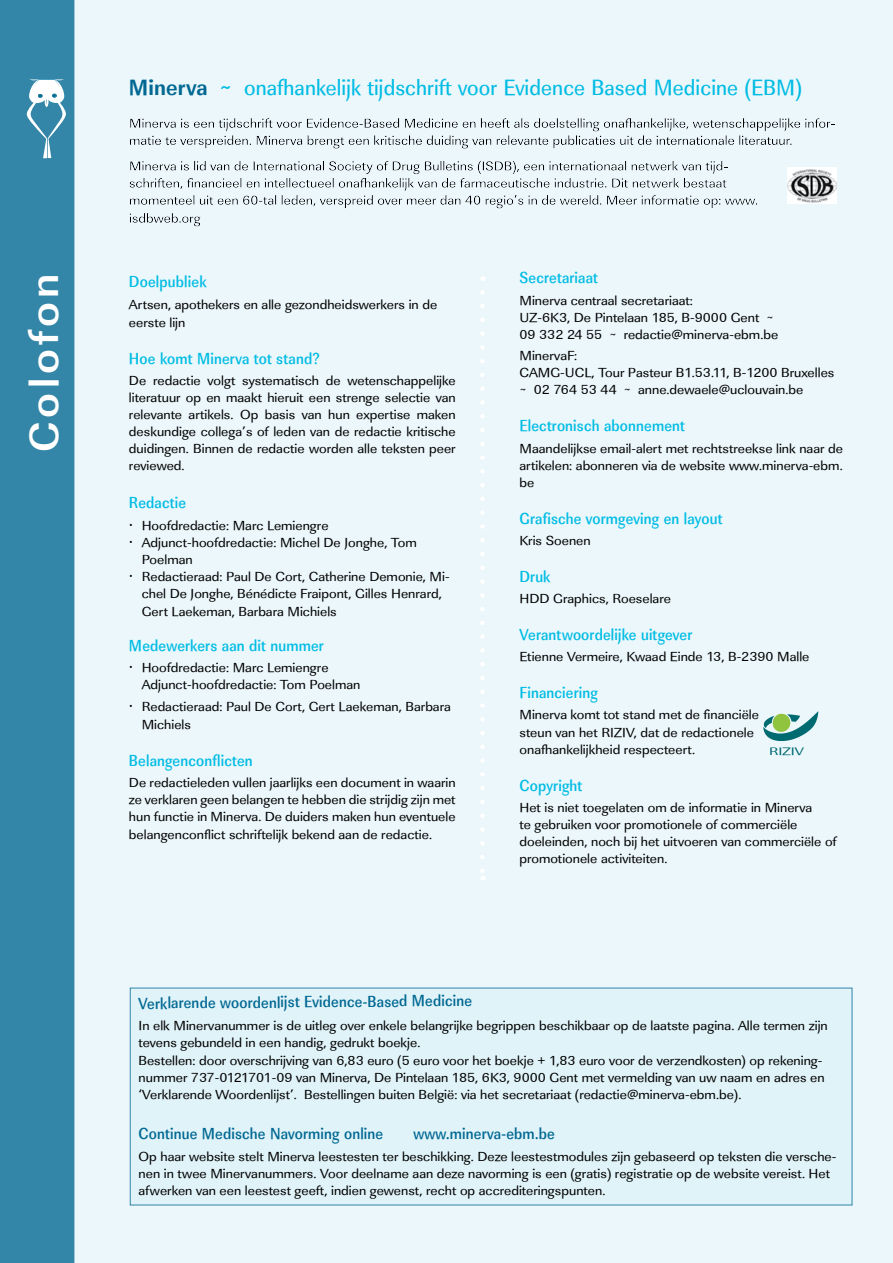
<style>
.page{position:relative;width:893px;height:1263px;background:#fff}
.page>*{position:absolute;margin:0;border:0;box-sizing:border-box;transform-origin:0 0}
.t1{font:700 42px "Linear Std Wd";letter-spacing:.1em;color:#fff}
.t2{font:22.8px "Linear Std Nr";letter-spacing:.005em;color:#00bce4;scale:1.05 1}
.t3{font:500 16.5px "Linear Std Nr";letter-spacing:.01em;color:#00bce4}
.t4{font:500 16.5px "Linear Std Nr";letter-spacing:.01em;color:#006892}
.t5{font:13.5px/17.1px "Linear Std";color:#000;scale:1.05 1}
.t6{font:11.25px "Linear Std";letter-spacing:-.015em;color:#006a71;scale:1.33 1}
.s1{font-weight:700;color:#006892}
.s2{font-weight:700}
</style>
<div class="page">
<div style="left:74px;top:0;width:819px;height:1263px;background:#e8f6fb"></div>
<div style="left:0;top:0;width:74px;height:1263px;background:#3386a7"></div>
<svg style="left:24px;top:79px;width:46px;height:79px"></svg>
<div style="left:130px;top:988px;width:722px;height:217px;background:#def2f9"></div>
<svg style="left:480px;top:292px;width:5px;height:588px"></svg>
<div style="left:124px;top:110px;width:724px;height:128px;background:#000;opacity:.5"></div>
<svg style="left:763px;top:711px;width:55px;height:30px"></svg>
<h2 class="t2" style="left:129px;top:74px;width:642px"><span class="s1">Minerva</span> <span class="s2">~</span> onafhankelijk tijdschrift voor Evidence Based Medicine (EBM)</h2>
<h1 class="t1" style="left:19px;top:452px;width:180px;rotate:-90deg">Colofon</h1>
<p class="t3" style="left:129px;top:272px;width:79px">Doelpubliek</p>
<p class="t5" style="left:129px;top:295px;width:295px;line-height:18px">Artsen, apothekers en alle gezondheidswerkers in de eerste lijn</p>
<p class="t3" style="left:129px;top:348px;width:192px">Hoe komt Minerva tot stand?</p>
<p class="t5" style="left:129px;top:372px;width:313px;text-align:justify">De redactie volgt systematisch de wetenschappelijke literatuur op en maakt hieruit een strenge selectie van relevante artikels. Op basis van hun expertise maken deskundige collega’s of leden van de redactie kritische duidingen. Binnen de redactie worden alle teksten peer reviewed.</p>
<p class="t3" style="left:129px;top:493px;width:59px">Redactie</p>
<p class="t5" style="left:142px;top:517px;width:295px">Hoofdredactie: Marc Lemiengre Adjunct-hoofdredactie: Michel De Jonghe, Tom Poelman<br>Redactieraad: Paul De Cort, Catherine Demonie, Mi&shy;chel De Jonghe, Bénédicte Fraipont, Gilles Henrard, Gert Laekeman, Barbara Michiels</p>
<p class="t3" style="left:129px;top:636px;width:196px">Medewerkers aan dit nummer</p>
<p class="t5" style="left:142px;top:659px;width:210px">Hoofdredactie: Marc Lemiengre<br>Adjunct-hoofdredactie: Tom Poelman</p>
<p class="t5" style="left:142px;top:697px;width:296px;line-height:18px">Redactieraad: Paul De Cort, Gert Laekeman, Barbara<br>Michiels</p>
<p class="t3" style="left:129px;top:750px;width:125px">Belangenconflicten</p>
<p class="t5" style="left:129px;top:774px;width:313px;text-align:justify">De redactieleden vullen jaarlijks een document in waarin ze verklaren geen belangen te hebben die strijdig zijn met hun functie in Minerva. De duiders maken hun eventuele belangenconflict schriftelijk bekend aan de redactie.</p>
<p class="t3" style="left:519px;top:268px;width:80px">Secretariaat</p>
<p class="t5" style="left:519px;top:292px;width:248px">Minerva centraal secretariaat:<br>UZ-6K3, De Pintelaan 185, B-9000 Gent ~<br>09 332 24 55 ~ redactie@minerva-ebm.be</p>
<p class="t5" style="left:519px;top:347px;width:301px">MinervaF:<br>CAMG-UCL, Tour Pasteur B1.53.11, B-1200 Bruxelles ~ 02 764 53 44 ~ anne.dewaele@uclouvain.be</p>
<p class="t3" style="left:519px;top:416px;width:167px">Electronisch abonnement</p>
<p class="t5" style="left:519px;top:440px;width:310px;text-align:justify">Maandelijkse email-alert met rechtstreekse link naar de artikelen: abonneren via de website www.minerva-ebm. be</p>
<p class="t3" style="left:519px;top:508px;width:205px">Grafische vormgeving en layout</p>
<p class="t5" style="left:519px;top:532px;width:69px">Kris Soenen</p>
<p class="t3" style="left:519px;top:566px;width:33px">Druk</p>
<p class="t5" style="left:519px;top:590px;width:146px">HDD Graphics, Roeselare</p>
<p class="t3" style="left:519px;top:625px;width:174px">Verantwoordelijke uitgever</p>
<p class="t5" style="left:519px;top:648px;width:278px">Etienne Vermeire, Kwaad Einde 13, B-2390 Malle</p>
<p class="t3" style="left:519px;top:683px;width:80px">Financiering</p>
<p class="t5" style="left:519px;top:706px;width:230px">Minerva komt tot stand met de financiële steun van het RIZIV, dat de redactionele onafhankelijkheid respecteert.</p>
<p class="t3" style="left:519px;top:775px;width:64px">Copyright</p>
<p class="t5" style="left:519px;top:799px;width:304px">Het is niet toegelaten om de informatie in Minerva<br>te gebruiken voor promotionele of commerciële doeleinden, noch bij het uitvoeren van commerciële of promotionele activiteiten.</p>
<p class="t6" style="left:769px;top:745px;width:27px">RIZIV</p>
<p class="t4" style="left:138px;top:995px;width:335px;rotate:-1deg">Verklarende woordenlijst Evidence-Based Medicine</p>
<p class="t5" style="left:139px;top:1017px;width:658px">In elk Minervanummer is de uitleg over enkele belangrijke begrippen beschikbaar op de laatste pagina. Alle termen zijn tevens gebundeld in een handig, gedrukt boekje.<br>Bestellen: door overschrijving van 6,83 euro (5 euro voor het boekje + 1,83 euro voor de verzendkosten) op rekening&shy;nummer 737-0121701-09 van Minerva, De Pintelaan 185, 6K3, 9000 Gent met vermelding van uw naam en adres en ‘Verklarende Woordenlijst’. Bestellingen buiten België: via het secretariaat (redactie@minerva-ebm.be).</p>
<p class="t4" style="left:139px;top:1123px;width:246px">Continue Medische Navorming online</p>
<p class="t4" style="left:413px;top:1123px;width:143px">www.minerva-ebm.be</p>
<p class="t5" style="left:139px;top:1148px;width:666px">Op haar website stelt Minerva leestesten ter beschikking. Deze leestestmodules zijn gebaseerd op teksten die versche&shy;nen in twee Minervanummers. Voor deelname aan deze navorming is een (gratis) registratie op de website vereist. Het afwerken van een leestest geeft, indien gewenst, recht op accrediteringspunten.</p>
</div>
